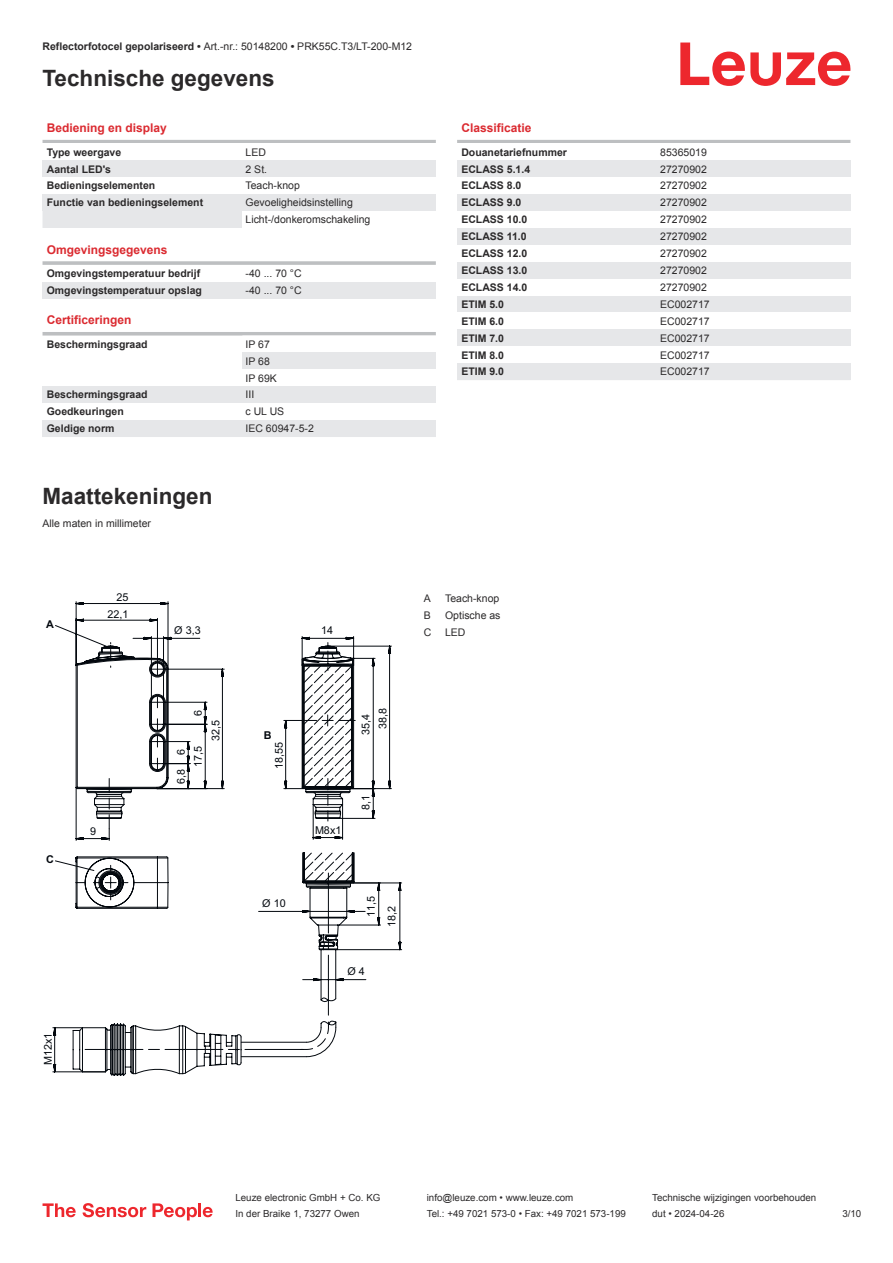
<style>
.page{position:relative;width:893px;height:1263px;background:#fff}
.page>*{position:absolute;margin:0;border:0;box-sizing:border-box;transform-origin:0 0}
.t1{font:700 22.5px "Arial";color:#2b292a}
.t2{font:700 12px "Arial";color:#db2a30}
.t3{font:10.8px/16.6px "Arial";color:#03080e;text-align:right}
.t4{font:700 10.8px "Arial";color:#03080e}
.t5{font:10.5px/17px "Arial";color:#2b292a}
.t6{font:700 10.5px "Arial";color:#2b292a}
.t7{font:9.75px "Arial";color:#2b292a}
.s1{font-weight:700}
</style>
<div class="page">
<svg style="left:680px;top:43px;width:170px;height:43px"></svg>
<div style="left:43px;top:211px;width:199px;height:17px;background:#e6e7e9"></div>
<hr style="left:43px;top:140px;width:393px;height:3px;background:#bdbfc1">
<div style="left:43px;top:160px;width:199px;height:17px;background:#e6e7e9"></div>
<div style="left:242px;top:160px;width:194px;height:17px;background:#e6e7e9"></div>
<div style="left:43px;top:194px;width:199px;height:17px;background:#e6e7e9"></div>
<div style="left:242px;top:194px;width:194px;height:17px;background:#e6e7e9"></div>
<hr style="left:43px;top:261px;width:393px;height:4px;background:#c5c7c9">
<div style="left:43px;top:282px;width:199px;height:17px;background:#e6e7e9"></div>
<div style="left:242px;top:282px;width:194px;height:17px;background:#e6e7e9"></div>
<svg style="left:43px;top:332px;width:393px;height:4px;background:#c6c7c9"></svg>
<div style="left:242px;top:352px;width:194px;height:17px;background:#e6e7e9"></div>
<div style="left:43px;top:386px;width:199px;height:17px;background:#e6e7e9"></div>
<div style="left:242px;top:386px;width:194px;height:17px;background:#e6e7e9"></div>
<div style="left:43px;top:420px;width:199px;height:17px;background:#e6e7e9"></div>
<div style="left:242px;top:420px;width:194px;height:17px;background:#e6e7e9"></div>
<hr style="left:457px;top:140px;width:393px;height:3px;background:#bdbfc1">
<div style="left:457px;top:160px;width:200px;height:17px;background:#e6e7e9"></div>
<div style="left:657px;top:160px;width:193px;height:17px;background:#e6e7e9"></div>
<div style="left:457px;top:194px;width:200px;height:17px;background:#e6e7e9"></div>
<div style="left:657px;top:194px;width:193px;height:17px;background:#e6e7e9"></div>
<div style="left:457px;top:228px;width:200px;height:17px;background:#e6e7e9"></div>
<div style="left:657px;top:228px;width:193px;height:17px;background:#e6e7e9"></div>
<div style="left:457px;top:262px;width:200px;height:17px;background:#e6e7e9"></div>
<div style="left:657px;top:262px;width:193px;height:17px;background:#e6e7e9"></div>
<div style="left:457px;top:296px;width:200px;height:16px;background:#e6e7e9"></div>
<div style="left:657px;top:296px;width:193px;height:16px;background:#e6e7e9"></div>
<div style="left:457px;top:329px;width:200px;height:17px;background:#e6e7e9"></div>
<div style="left:657px;top:329px;width:193px;height:17px;background:#e6e7e9"></div>
<div style="left:457px;top:363px;width:200px;height:17px;background:#e6e7e9"></div>
<div style="left:657px;top:363px;width:193px;height:17px;background:#e6e7e9"></div>
<svg style="left:43px;top:1203px;width:33px;height:14px"></svg>
<svg style="left:83px;top:1203px;width:63px;height:14px"></svg>
<svg style="left:153px;top:1203px;width:44px;height:17px"></svg>
<hr style="left:198px;top:1203px;width:3px;height:14px;background:#ed272d">
<svg style="left:203px;top:1207px;width:10px;height:10px"></svg>
<svg style="left:52px;top:645px;width:350px;height:428px"></svg>
<svg style="left:108px;top:636px;width:273px;height:380px"></svg>
<svg style="left:55px;top:601px;width:289px;height:380px"></svg>
<svg style="left:108px;top:658px;width:245px;height:223px"></svg>
<p class="t5" style="left:43px;top:39px;width:371px"><span class="s1">Reflectorfotocel gepolariseerd •</span> Art.-nr.: 50148200 <span class="s1">•</span> PRK55C.T3/LT-200-M12</p>
<h1 class="t1" style="left:43px;top:70px;width:234px">Technische gegevens</h1>
<p class="t2" style="left:47px;top:123px;width:122px">Bediening en display</p>
<p class="t6" style="left:47px;top:148px;width:76px">Type weergave</p>
<p class="t5" style="left:246px;top:144px;width:22px">LED</p>
<p class="t6" style="left:47px;top:165px;width:66px">Aantal LED's</p>
<p class="t5" style="left:246px;top:161px;width:23px">2 St.</p>
<p class="t6" style="left:47px;top:182px;width:110px">Bedieningselementen</p>
<p class="t5" style="left:246px;top:178px;width:56px">Teach-knop</p>
<p class="t6" style="left:47px;top:199px;width:158px">Functie van bedieningselement</p>
<p class="t5" style="left:246px;top:195px;width:126px">Gevoeligheidsinstelling<br>Licht-/donkeromschakeling</p>
<p class="t2" style="left:47px;top:245px;width:122px">Omgevingsgegevens</p>
<p class="t6" style="left:47px;top:269px;width:155px">Omgevingstemperatuur bedrijf</p>
<p class="t5" style="left:246px;top:266px;width:58px">-40 ... 70 °C</p>
<p class="t6" style="left:47px;top:286px;width:157px">Omgevingstemperatuur opslag</p>
<p class="t5" style="left:246px;top:283px;width:58px">-40 ... 70 °C</p>
<p class="t2" style="left:47px;top:316px;width:86px">Certificeringen</p>
<p class="t6" style="left:47px;top:340px;width:102px">Beschermingsgraad</p>
<p class="t5" style="left:246px;top:337px;width:33px">IP 67<br>IP 68<br>IP 69K</p>
<p class="t6" style="left:47px;top:391px;width:102px">Beschermingsgraad</p>
<p class="t5" style="left:246px;top:387px;width:10px">III</p>
<p class="t6" style="left:47px;top:408px;width:79px">Goedkeuringen</p>
<p class="t5" style="left:246px;top:404px;width:40px">c UL US</p>
<p class="t6" style="left:47px;top:425px;width:69px">Geldige norm</p>
<p class="t5" style="left:246px;top:421px;width:70px">IEC 60947-5-2</p>
<h1 class="t1" style="left:43px;top:488px;width:172px">Maattekeningen</h1>
<p class="t5" style="left:43px;top:516px;width:110px">Alle maten in millimeter</p>
<p class="t2" style="left:461px;top:123px;width:72px">Classificatie</p>
<p class="t6" style="left:461px;top:148px;width:107px">Douanetariefnummer</p>
<p class="t5" style="left:660px;top:144px;width:48px">85365019</p>
<p class="t6" style="left:461px;top:165px;width:70px">ECLASS 5.1.4</p>
<p class="t5" style="left:660px;top:161px;width:48px">27270902</p>
<p class="t6" style="left:461px;top:182px;width:62px">ECLASS 8.0</p>
<p class="t5" style="left:660px;top:178px;width:48px">27270902</p>
<p class="t6" style="left:461px;top:199px;width:62px">ECLASS 9.0</p>
<p class="t5" style="left:660px;top:195px;width:48px">27270902</p>
<p class="t6" style="left:461px;top:216px;width:67px">ECLASS 10.0</p>
<p class="t5" style="left:660px;top:212px;width:48px">27270902</p>
<p class="t6" style="left:461px;top:233px;width:67px">ECLASS 11.0</p>
<p class="t5" style="left:660px;top:229px;width:48px">27270902</p>
<p class="t6" style="left:461px;top:249px;width:67px">ECLASS 12.0</p>
<p class="t5" style="left:660px;top:246px;width:48px">27270902</p>
<p class="t6" style="left:461px;top:266px;width:67px">ECLASS 13.0</p>
<p class="t5" style="left:660px;top:263px;width:48px">27270902</p>
<p class="t6" style="left:461px;top:283px;width:67px">ECLASS 14.0</p>
<p class="t5" style="left:660px;top:280px;width:48px">27270902</p>
<p class="t6" style="left:461px;top:300px;width:44px">ETIM 5.0</p>
<p class="t5" style="left:660px;top:297px;width:51px">EC002717</p>
<p class="t6" style="left:461px;top:317px;width:44px">ETIM 6.0</p>
<p class="t5" style="left:660px;top:313px;width:51px">EC002717</p>
<p class="t6" style="left:461px;top:334px;width:44px">ETIM 7.0</p>
<p class="t5" style="left:660px;top:330px;width:51px">EC002717</p>
<p class="t6" style="left:461px;top:351px;width:44px">ETIM 8.0</p>
<p class="t5" style="left:660px;top:347px;width:51px">EC002717</p>
<p class="t6" style="left:461px;top:368px;width:44px">ETIM 9.0</p>
<p class="t5" style="left:660px;top:364px;width:51px">EC002717</p>
<p class="t4" style="left:46px;top:618px;width:9px">A</p>
<p class="t3" style="left:107px;top:590px;width:23px">25<br>22,1</p>
<p class="t3" style="left:174px;top:623px;width:28px">Ø 3,3</p>
<p class="t3" style="left:321px;top:623px;width:14px">14</p>
<p class="t5" style="left:424px;top:590px;width:9px">A</p>
<p class="t5" style="left:445px;top:590px;width:56px">Teach-knop</p>
<p class="t5" style="left:424px;top:607px;width:9px">B</p>
<p class="t5" style="left:445px;top:607px;width:57px">Optische as</p>
<p class="t5" style="left:424px;top:624px;width:9px">C</p>
<p class="t5" style="left:445px;top:624px;width:22px">LED</p>
<p class="t4" style="left:46px;top:853px;width:9px">C</p>
<p class="t3" style="left:90px;top:824px;width:8px">9</p>
<p class="t3" style="left:41px;top:1065px;width:34px;rotate:-90deg">M12x1</p>
<p class="t3" style="left:191px;top:716px;width:8px;rotate:-90deg">6</p>
<p class="t3" style="left:173px;top:755px;width:8px;rotate:-90deg">6</p>
<p class="t3" style="left:173px;top:783px;width:17px;rotate:-90deg">6,8</p>
<p class="t3" style="left:191px;top:767px;width:23px;rotate:-90deg">17,5</p>
<p class="t3" style="left:208px;top:740px;width:23px;rotate:-90deg">32,5</p>
<p class="t4" style="left:264px;top:729px;width:9px">B</p>
<p class="t3" style="left:272px;top:769px;width:29px;rotate:-90deg">18,55</p>
<p class="t3" style="left:262px;top:895px;width:25px">Ø 10</p>
<p class="t3" style="left:358px;top:735px;width:28px;line-height:17.1px;text-align:center;rotate:-90deg">35,4<br>38,8</p>
<p class="t3" style="left:315px;top:823px;width:28px">M8x1</p>
<p class="t3" style="left:358px;top:810px;width:17px;rotate:-90deg">8,1</p>
<p class="t3" style="left:361px;top:927px;width:32px;line-height:20.9px;text-align:left;text-indent:11px;rotate:-90deg">11,5<br>18,2</p>
<p class="t3" style="left:348px;top:963px;width:19px">Ø 4</p>
<p class="t7" style="left:235px;top:1194px;width:146px">Leuze electronic GmbH + Co. KG</p>
<p class="t7" style="left:427px;top:1194px;width:148px">info@leuze.com • www.leuze.com</p>
<p class="t7" style="left:652px;top:1194px;width:166px">Technische wijzigingen voorbehouden</p>
<p class="t7" style="left:235px;top:1210px;width:126px">In der Braike 1, 73277 Owen</p>
<p class="t7" style="left:427px;top:1210px;width:201px">Tel.: +49 7021 573-0 • Fax: +49 7021 573-199</p>
<p class="t7" style="left:652px;top:1210px;width:74px">dut • 2024-04-26</p>
<p class="t7" style="left:842px;top:1210px;width:20px">3 /10</p>
</div>
